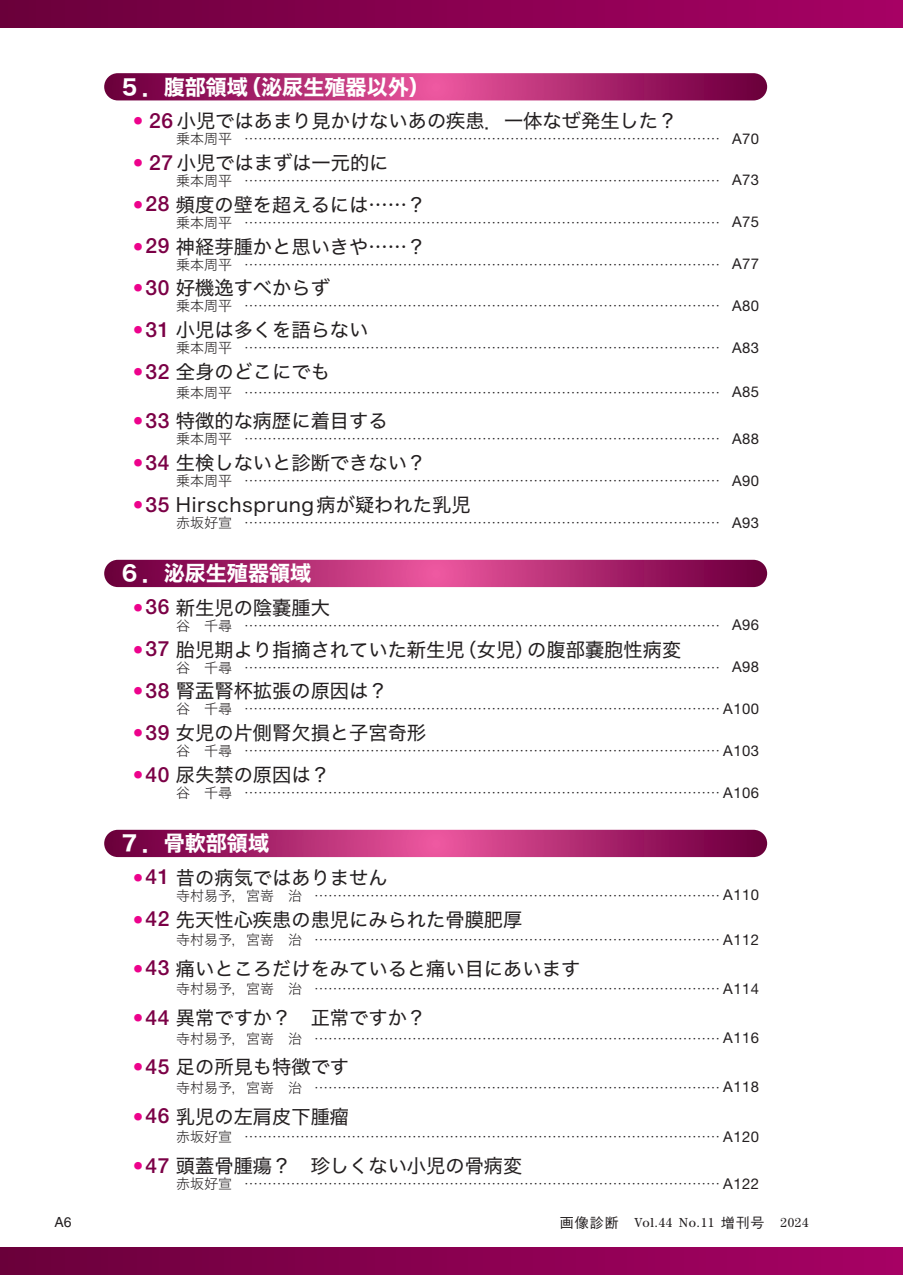
<style>
.page{position:relative;width:903px;height:1275px;background:#fff}
.page>*{position:absolute;margin:0;border:0;box-sizing:border-box;transform-origin:0 0}
.t1{font:21px "Hiragino Sans W7";color:#fff}
.t2{font:19.25px "Hiragino Sans W4";color:#231f20}
.t3{font:19.25px "Hiragino Sans W4";letter-spacing:.03em;color:#231f20}
.t4{font:14px "Hiragino Sans W2";color:#231f20}
.t5{font:14px "Helvetica LT Std";color:#231f20}
.t6{font:13.12px "Century Std";letter-spacing:.05em;color:#231f20}
.s1{font-family:"Helvetica Neue LT Std";font-weight:500;font-size:21px;color:#7b0046}
.s2{font-family:"Helvetica Neue LT Std";font-size:14.88px}
.s3{font-family:"Gothic BBB Pro";font-weight:500;font-size:14px}
</style>
<div class="page">
<div style="left:0;top:1248px;width:903px;height:27px;background:linear-gradient(to right,#6a003b,#a70164)"></div>
<div style="left:0;top:0;width:903px;height:27px;background:linear-gradient(to right,#6a003b,#a70164)"></div>
<svg style="left:104px;top:73px;width:663px;height:27px;background:#aa276d"></svg>
<svg style="left:104px;top:560px;width:663px;height:27px;background:#a9266c"></svg>
<svg style="left:104px;top:830px;width:663px;height:27px;background:#a9266c"></svg>
<h1 class="t1" style="left:122px;top:71px;width:310px">5 ．腹部領域（泌尿生殖器以外）</h1>
<h2 class="t2" style="left:134px;top:104px;width:545px"><sup>●</sup> <span class="s1">26</span> 小児ではあまり見かけないあの疾患．一体なぜ発生した？</h2>
<p class="t4" style="left:176px;top:126px;width:584px">乗本周平 ………………………………………………………………………………………… <span class="s2">A70</span></p>
<h2 class="t2" style="left:134px;top:145px;width:256px"><sup>●</sup> <span class="s1">27</span> 小児ではまずは一元的に</h2>
<p class="t4" style="left:176px;top:168px;width:584px">乗本周平 ………………………………………………………………………………………… <span class="s2">A73</span></p>
<h2 class="t2" style="left:134px;top:187px;width:294px"><sup>●</sup> <span class="s1">28</span> 頻度の壁を超えるには……？</h2>
<p class="t4" style="left:176px;top:210px;width:584px">乗本周平 ………………………………………………………………………………………… <span class="s2">A75</span></p>
<h2 class="t2" style="left:134px;top:229px;width:294px"><sup>●</sup> <span class="s1">29</span> 神経芽腫かと思いきや……？</h2>
<p class="t4" style="left:176px;top:252px;width:584px">乗本周平 ………………………………………………………………………………………… <span class="s2">A77</span></p>
<h2 class="t2" style="left:134px;top:271px;width:197px"><sup>●</sup> <span class="s1">30</span> 好機逸すべからず</h2>
<p class="t4" style="left:176px;top:294px;width:584px">乗本周平 ………………………………………………………………………………………… <span class="s2">A80</span></p>
<h2 class="t2" style="left:134px;top:313px;width:236px"><sup>●</sup> <span class="s1">31</span> 小児は多くを語らない</h2>
<p class="t4" style="left:176px;top:336px;width:584px">乗本周平 ………………………………………………………………………………………… <span class="s2">A83</span></p>
<h2 class="t2" style="left:134px;top:355px;width:197px"><sup>●</sup> <span class="s1">32</span> 全身のどこにでも</h2>
<p class="t4" style="left:176px;top:380px;width:584px">乗本周平 ………………………………………………………………………………………… <span class="s2">A85</span></p>
<h2 class="t2" style="left:134px;top:404px;width:255px"><sup>●</sup> <span class="s1">33</span> 特徴的な病歴に着目する</h2>
<p class="t4" style="left:176px;top:427px;width:584px">乗本周平 ………………………………………………………………………………………… <span class="s2">A88</span></p>
<h2 class="t2" style="left:134px;top:446px;width:294px"><sup>●</sup> <span class="s1">34</span> 生検しないと診断できない？</h2>
<p class="t4" style="left:176px;top:469px;width:584px">乗本周平 ………………………………………………………………………………………… <span class="s2">A90</span></p>
<h2 class="t3" style="left:134px;top:488px;width:338px"><sup>●</sup> <span class="s1">35</span> Hirschsprung病が疑われた乳児</h2>
<p class="t4" style="left:176px;top:510px;width:584px">赤坂好宣 ………………………………………………………………………………………… <span class="s2">A93</span></p>
<h1 class="t1" style="left:122px;top:557px;width:191px">6 ．泌尿生殖器領域</h1>
<h2 class="t2" style="left:134px;top:590px;width:197px"><sup>●</sup> <span class="s1">36</span> 新生児の陰嚢腫大</h2>
<p class="t4" style="left:176px;top:613px;width:584px">谷　千尋 ………………………………………………………………………………………… <span class="s2">A96</span></p>
<h2 class="t2" style="left:134px;top:632px;width:549px"><sup>●</sup> <span class="s1">37</span> 胎児期より指摘されていた新生児（女児）の腹部嚢胞性病変</h2>
<p class="t4" style="left:176px;top:655px;width:584px">谷　千尋 ………………………………………………………………………………………… <span class="s2">A98</span></p>
<h2 class="t2" style="left:134px;top:674px;width:255px"><sup>●</sup> <span class="s1">38</span> 腎盂腎杯拡張の原因は？</h2>
<p class="t4" style="left:176px;top:697px;width:584px">谷　千尋 ………………………………………………………………………………………… <span class="s2">A100</span></p>
<h2 class="t2" style="left:134px;top:716px;width:294px"><sup>●</sup> <span class="s1">39</span> 女児の片側腎欠損と子宮奇形</h2>
<p class="t4" style="left:176px;top:738px;width:584px">谷　千尋 ………………………………………………………………………………………… <span class="s2">A103</span></p>
<h2 class="t2" style="left:134px;top:758px;width:197px"><sup>●</sup> <span class="s1">40</span> 尿失禁の原因は？</h2>
<p class="t4" style="left:176px;top:780px;width:584px">谷　千尋 ………………………………………………………………………………………… <span class="s2">A106</span></p>
<h1 class="t1" style="left:122px;top:827px;width:149px">7 ．骨軟部領域</h1>
<h2 class="t2" style="left:134px;top:860px;width:255px"><sup>●</sup> <span class="s1">41</span> 昔の病気ではありません</h2>
<p class="t4" style="left:176px;top:883px;width:584px">寺村易予，宮嵜　治 …………………………………………………………………………… <span class="s2">A110</span></p>
<h2 class="t2" style="left:134px;top:902px;width:390px"><sup>●</sup> <span class="s1">42</span> 先天性心疾患の患児にみられた骨膜肥厚</h2>
<p class="t4" style="left:176px;top:927px;width:584px">寺村易予，宮嵜　治 …………………………………………………………………………… <span class="s2">A112</span></p>
<h2 class="t2" style="left:134px;top:951px;width:448px"><sup>●</sup> <span class="s1">43</span> 痛いところだけをみていると痛い目にあいます</h2>
<p class="t4" style="left:176px;top:977px;width:584px">寺村易予，宮嵜　治 …………………………………………………………………………… <span class="s2">A114</span></p>
<h2 class="t2" style="left:134px;top:1001px;width:294px"><sup>●</sup> <span class="s1">44</span> 異常ですか？　正常ですか？</h2>
<p class="t4" style="left:176px;top:1026px;width:584px">寺村易予，宮嵜　治 …………………………………………………………………………… <span class="s2">A116</span></p>
<h2 class="t2" style="left:134px;top:1050px;width:217px"><sup>●</sup> <span class="s1">45</span> 足の所見も特徴です</h2>
<p class="t4" style="left:176px;top:1075px;width:584px">寺村易予，宮嵜　治 …………………………………………………………………………… <span class="s2">A118</span></p>
<h2 class="t2" style="left:134px;top:1099px;width:217px"><sup>●</sup> <span class="s1">46</span> 乳児の左肩皮下腫瘤</h2>
<p class="t4" style="left:176px;top:1124px;width:584px">赤坂好宣 ………………………………………………………………………………………… <span class="s2">A120</span></p>
<h2 class="t2" style="left:134px;top:1148px;width:390px"><sup>●</sup> <span class="s1">47</span> 頭蓋骨腫瘍？　珍しくない小児の骨病変</h2>
<p class="t4" style="left:176px;top:1171px;width:584px">赤坂好宣 ………………………………………………………………………………………… <span class="s2">A122</span></p>
<p class="t5" style="left:55px;top:1214px;width:19px">A6</p>
<p class="t6" style="left:560px;top:1215px;width:250px"><span class="s3">画像診断　</span>Vol.44 No.11 <span class="s3">増刊号　</span>2024</p>
</div>
